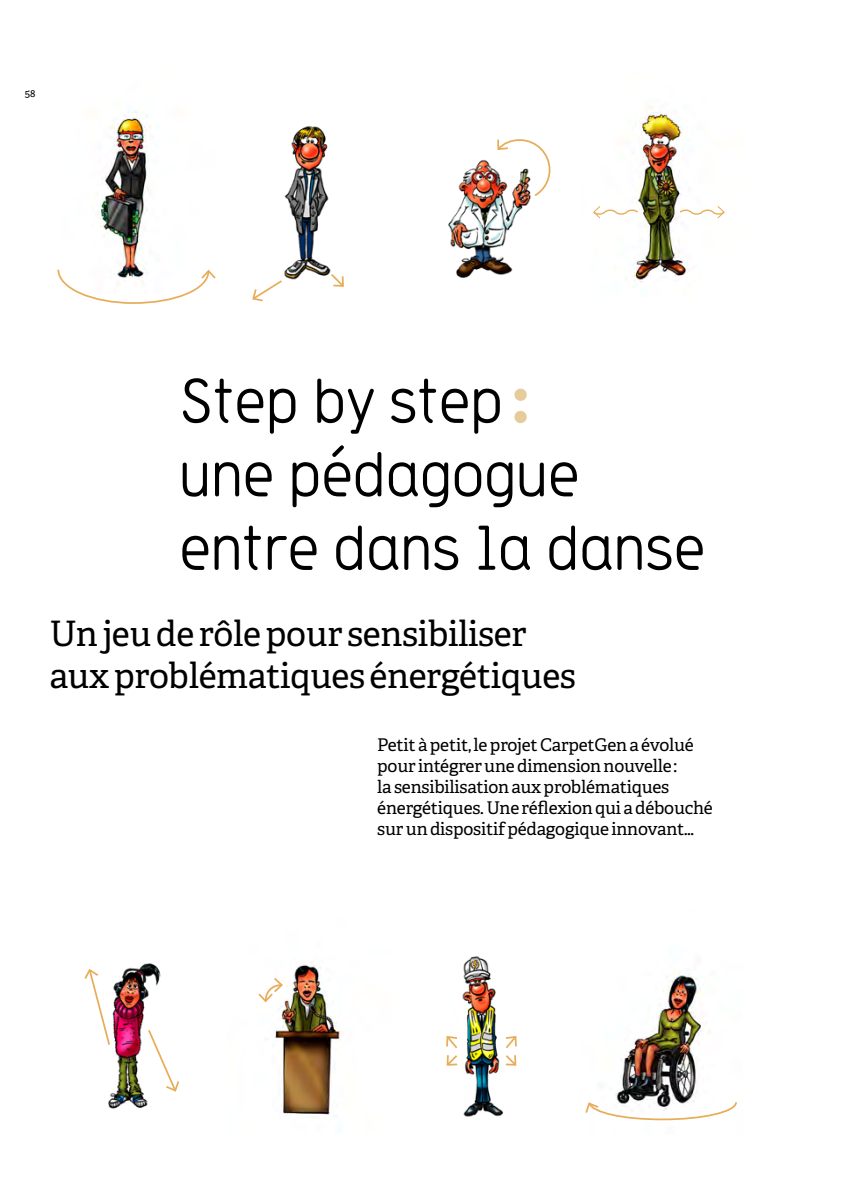
<style>
.page{position:relative;width:844px;height:1191px;background:#fff}
.page>*{position:absolute;margin:0;border:0;box-sizing:border-box;transform-origin:0 0}
.t1{font:61.25px/73.5px "Storno";letter-spacing:-.02em;color:#000}
.t2{font:35px/42px "Adelle";letter-spacing:-.01em;color:#000}
.t3{font:17.5px/21px "Adelle";letter-spacing:-.01em;color:#000}
.t4{font:10.5px "Adelle";color:#000}
.s1{color:#e6cc9b}
</style>
<div class="page">
<img style="left:108px;top:963px;width:53px;height:146px">
<img style="left:284px;top:126px;width:47px;height:154px">
<img style="left:462px;top:956px;width:41px;height:161px">
<img style="left:631px;top:105px;width:59px;height:179px">
<img style="left:616px;top:971px;width:91px;height:129px">
<img style="left:97px;top:111px;width:54px;height:157px">
<img style="left:275px;top:963px;width:65px;height:152px">
<img style="left:448px;top:159px;width:83px;height:119px">
<svg style="left:57px;top:268px;width:159px;height:36px"></svg>
<svg style="left:252px;top:280px;width:30px;height:22px"></svg>
<svg style="left:329px;top:272px;width:15px;height:15px"></svg>
<svg style="left:495px;top:139px;width:56px;height:59px"></svg>
<svg style="left:678px;top:205px;width:47px;height:14px"></svg>
<svg style="left:593px;top:205px;width:46px;height:14px"></svg>
<svg style="left:258px;top:976px;width:26px;height:27px"></svg>
<svg style="left:585px;top:1100px;width:152px;height:21px"></svg>
<svg style="left:147px;top:1028px;width:32px;height:65px"></svg>
<svg style="left:84px;top:967px;width:27px;height:79px"></svg>
<svg style="left:505px;top:1036px;width:12px;height:30px"></svg>
<svg style="left:446px;top:1036px;width:12px;height:30px"></svg>
<p class="t4" style="left:25px;top:87px;width:12px">58</p>
<h1 class="t1" style="left:179px;top:360px;width:528px">Step by step<span class="s1">:<br></span>une pédagogue entre dans la danse</h1>
<h2 class="t2" style="left:50px;top:613px;width:527px">Un jeu de rôle pour sensibiliser aux problématiques énergétiques</h2>
<p class="t3" style="left:377px;top:734px;width:337px">Petit à petit, le projet CarpetGen a évolué pour intégrer une dimension nouvelle:<br>la sensibilisation aux problématiques énergétiques. Une réflexion qui a débouché sur un dispositif pédagogique innovant…</p>
</div>
